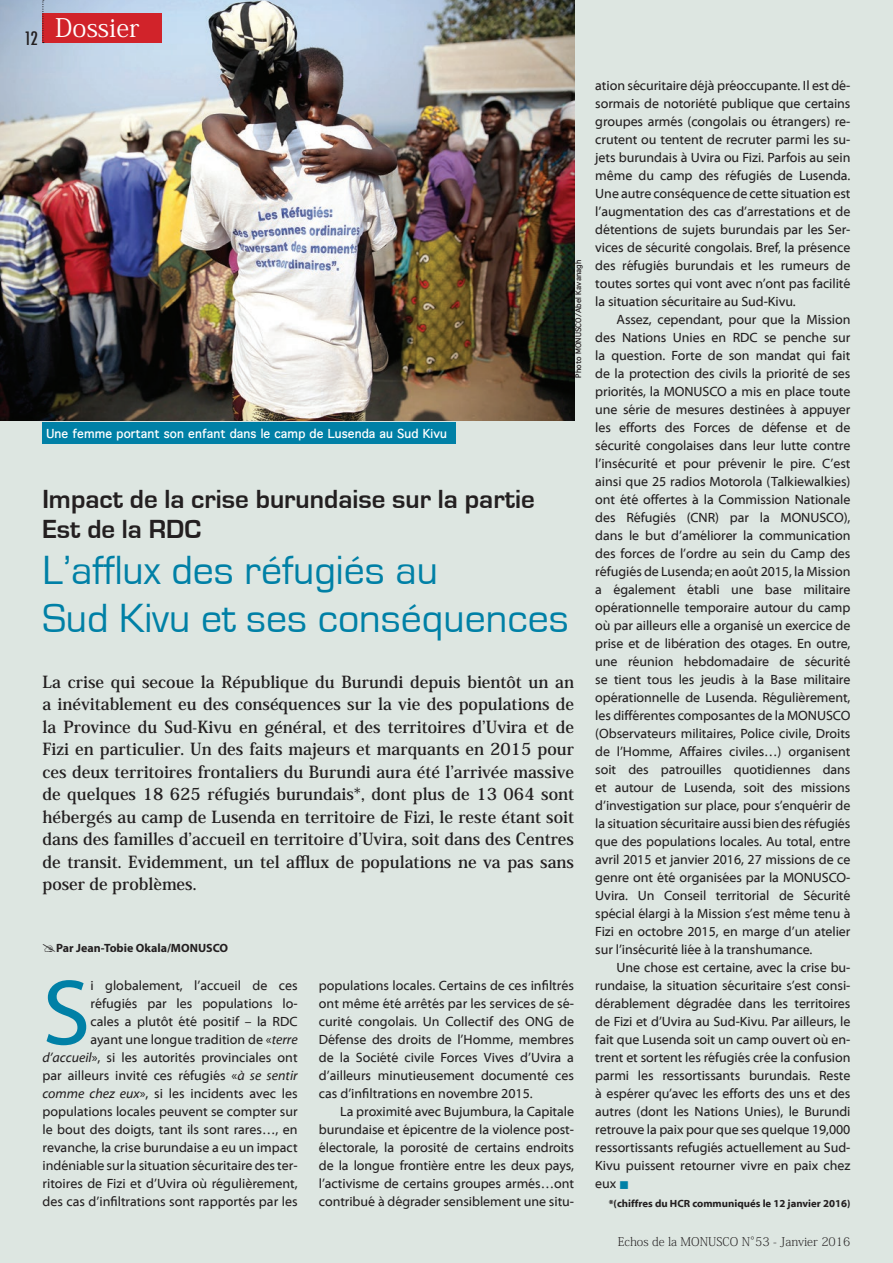
<style>
.page{position:relative;width:893px;height:1263px;background:#dde6e1}
.page>*{position:absolute;margin:0;border:0;box-sizing:border-box;transform-origin:0 0}
.t1{font:93.6px "Myriad Web Pro";color:#0080a6}
.t2{font:42px/48px "Eurostile";color:#0080a6}
.t3{font:700 27px/30px "Eurostile";color:#231f20}
.t4{font:25.5px "Koz Min Pro";color:#fff}
.t5{font:500 condensed 18px "Futura";color:#231f20}
.t6{font:700 16.5px/22.5px "Koz Min Pr 6 N";color:#231f20;text-align:justify}
.t7{font:13.5px/18px "Myriad Web Pro";color:#231f20;text-align:justify}
.t8{font:700 12px "Thonburi";color:#fff}
.t9{font:200 12px "Koz Min Pr 6 N";color:#231f20}
.t10{font:700 12px "Myriad Pro";color:#231f20}
.t11{font:700 10.5px "Myriad Web Pro";color:#231f20}
.t12{font:700 7.5px "Thonburi";color:#231f20}
.s1{font-style:italic}
.s2{color:#0080a6}
</style>
<div class="page">
<img style="left:0;top:0;width:574px;height:421px">
<div style="left:42px;top:13px;width:120px;height:30px;background:#d1232a"></div>
<div style="left:42px;top:422px;width:413px;height:22px;background:#0080a6"></div>
<svg style="left:42px;top:0;width:2px;height:43px"></svg>
<h3 class="t5" style="left:24px;top:27px;width:15px">12</h3>
<h3 class="t4" style="left:55px;top:10px;width:86px">Dossier</h3>
<p class="t8" style="left:47px;top:424px;width:402px">Une femme portant son enfant dans le camp de Lusenda au Sud Kivu</p>
<p class="t12" style="left:572px;top:378px;width:119px;rotate:-90deg">Photo MONUSCO/Abel Kavanagh</p>
<h3 class="t3" style="left:42px;top:484px;width:494px">Impact de la crise burundaise sur la partie<br>Est de la RDC</h3>
<h2 class="t2" style="left:42px;top:547px;width:528px">L’afflux des réfugiés au<br>Sud Kivu et ses conséquences</h2>
<p class="t6" style="left:43px;top:671px;width:533px">La crise qui secoue la République du Burundi depuis bientôt un an a inévitablement eu des conséquences sur la vie des populations de la Province du Sud-Kivu en général, et des territoires d’Uvira et de Fizi en particulier. Un des faits majeurs et marquants en 2015 pour ces deux territoires frontaliers du Burundi aura été l’arrivée massive de quelques 18 625 réfugiés burundais*, dont plus de 13 064 sont hébergés au camp de Lusenda en territoire de Fizi, le reste étant soit dans des familles d’accueil en territoire d’Uvira, soit dans des Centres de transit. Evidemment, un tel afflux de populations ne va pas sans poser de problèmes.</p>
<p class="t10" style="left:56px;top:940px;width:173px">Par Jean-Tobie Okala/MONUSCO</p>
<h1 class="t1" style="left:43px;top:962px;width:49px">S</h1>
<p class="t7" style="left:43px;top:977px;width:257px;text-align:right">i globalement, l’accueil de ces réfugiés par les populations lo-<br>cales a plutôt été positif – la RDC<br>ayant une longue tradition de «<span class="s1">terre d’accueil</span>», si les autorités provinciales ont par ailleurs invité ces réfugiés «<span class="s1">à se sentir comme chez eux</span>», si les incidents avec les populations locales peuvent se compter sur le bout des doigts, tant ils sont rares…, en revanche, la crise burundaise a eu un impact indéniable sur la situation sécuritaire des ter&shy;ritoires de Fizi et d’Uvira où régulièrement, des cas d’infiltrations sont rapportés par les</p>
<p class="t7" style="left:319px;top:977px;width:257px">populations locales. Certains de ces infiltrés ont même été arrêtés par les services de sé&shy;curité congolais. Un Collectif des ONG de Défense des droits de l’Homme, membres de la Société civile Forces Vives d’Uvira a d’ailleurs minutieusement documenté ces cas d’infiltrations en novembre 2015.</p>
<p class="t7" style="left:319px;top:1103px;width:257px;text-indent:21px">La proximité avec Bujumbura, la Capitale burundaise et épicentre de la violence post&shy;électorale, la porosité de certains endroits de la longue frontière entre les deux pays, l’activisme de certains groupes armés…ont contribué à dégrader sensiblement une situ-</p>
<p class="t7" style="left:595px;top:77px;width:257px">ation sécuritaire déjà préoccupante. Il est dé&shy;sormais de notoriété publique que certains groupes armés (congolais ou étrangers) re&shy;crutent ou tentent de recruter parmi les su&shy;jets burundais à Uvira ou Fizi. Parfois au sein même du camp des réfugiés de Lusenda.<br>Une autre conséquence de cette situation est l’augmentation des cas d’arrestations et de détentions de sujets burundais par les Ser&shy;vices de sécurité congolais. Bref, la présence des réfugiés burundais et les rumeurs de toutes sortes qui vont avec n’ont pas facilité la situation sécuritaire au Sud-Kivu.</p>
<p class="t7" style="left:595px;top:311px;width:257px;text-indent:21px">Assez, cependant, pour que la Mission des Nations Unies en RDC se penche sur la question. Forte de son mandat qui fait de la protection des civils la priorité de ses priorités, la MONUSCO a mis en place toute une série de mesures destinées à appuyer les efforts des Forces de défense et de sécurité congolaises dans leur lutte contre l’insécurité et pour prévenir le pire. C’est ainsi que 25 radios Motorola (Talkiewalkies) ont été offertes à la Commission Nationale des Réfugiés (CNR) par la MONUSCO), dans le but d’améliorer la communication des forces de l’ordre au sein du Camp des réfugiés de Lusenda; en août 2015, la Mission a également établi une base militaire opérationnelle temporaire autour du camp où par ailleurs elle a organisé un exercice de prise et de libération des otages. En outre, une réunion hebdomadaire de sécurité se tient tous les jeudis à la Base militaire opérationnelle de Lusenda. Régulièrement, les différentes composantes de la MONUSCO (Observateurs militaires, Police civile, Droits de l’Homme, Affaires civiles…) organisent soit des patrouilles quotidiennes dans et autour de Lusenda, soit des missions d’investigation sur place, pour s’enquérir de la situation sécuritaire aussi bien des réfugiés que des populations locales. Au total, entre avril 2015 et janvier 2016, 27 missions de ce genre ont été organisées par la MONUSCO-Uvira. Un Conseil territorial de Sécurité spécial élargi à la Mission s’est même tenu à Fizi en octobre 2015, en marge d’un atelier sur l’insécurité liée à la transhumance.</p>
<p class="t7" style="left:595px;top:959px;width:257px;text-indent:21px">Une chose est certaine, avec la crise bu&shy;rundaise, la situation sécuritaire s’est consi&shy;dérablement dégradée dans les territoires de Fizi et d’Uvira au Sud-Kivu. Par ailleurs, le fait que Lusenda soit un camp ouvert où en&shy;trent et sortent les réfugiés crée la confusion parmi les ressortissants burundais. Reste à espérer qu’avec les efforts des uns et des autres (dont les Nations Unies), le Burundi retrouve la paix pour que ses quelque 19,000 ressortissants refugiés actuellement au Sud-Kivu puissent retourner vivre en paix chez eux <span class="s2">■</span></p>
<p class="t11" style="left:609px;top:1197px;width:243px">*(chiffres du HCR communiqués le 12 janvier 2016)</p>
<p class="t9" style="left:618px;top:1235px;width:234px">Echos de la MONUSCO N°53 - Janvier 2016</p>
</div>
